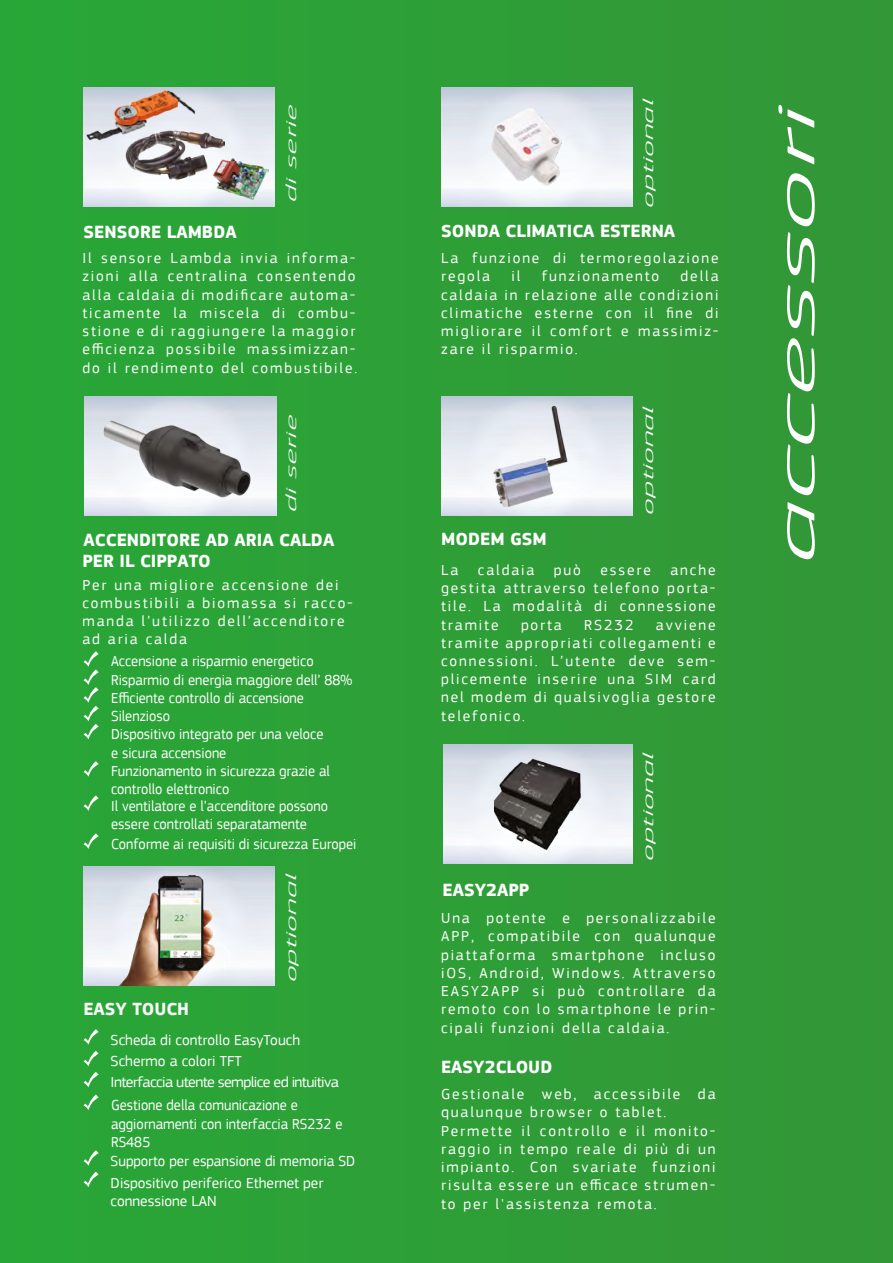
<style>
.page{position:relative;width:893px;height:1263px;background:#2e9f37}
.page>*{position:absolute;margin:0;border:0;box-sizing:border-box;transform-origin:0 0}
.t1{font:italic 300 55.05px "PF Square Sans Pro";color:#fff;scale:2.29 1}
.t2{font:700 18.3px "PF Square Sans Pro";color:#fff}
.t3{font:700 18.3px "PF Square Sans Pro";color:#f6f6f6}
.t4{font:15.15px/18.3px "PF Square Sans Pro";letter-spacing:.125em;color:#fff}
.t5{font:15.15px/18.3px "PF Square Sans Pro";color:#fff;scale:.95 1}
.t6{font:15.15px/21.3px "PF Square Sans Pro";color:#fff}
.t7{font:italic 300 14.85px "PF Square Sans Pro";color:#fff;scale:2.29 1}
</style>
<div class="page">
<img style="left:443px;top:744px;width:190px;height:119px">
<img style="left:495px;top:752px;width:92px;height:102px">
<svg style="left:84px;top:1029px;width:15px;height:16px"></svg>
<svg style="left:84px;top:1051px;width:15px;height:15px"></svg>
<svg style="left:84px;top:1072px;width:15px;height:15px"></svg>
<svg style="left:84px;top:1094px;width:15px;height:16px"></svg>
<svg style="left:84px;top:1150px;width:15px;height:16px"></svg>
<svg style="left:84px;top:1172px;width:15px;height:15px"></svg>
<img style="left:83px;top:867px;width:192px;height:119px">
<img style="left:118px;top:875px;width:140px;height:111px">
<img style="left:160px;top:888px;width:40px;height:69px">
<img style="left:84px;top:88px;width:191px;height:118px">
<img style="left:441px;top:88px;width:191px;height:118px">
<img style="left:126px;top:106px;width:99px;height:99px">
<img style="left:441px;top:397px;width:191px;height:118px">
<img style="left:482px;top:401px;width:109px;height:108px">
<img style="left:85px;top:397px;width:191px;height:118px">
<img style="left:85px;top:396px;width:176px;height:118px">
<img style="left:85px;top:89px;width:118px;height:63px">
<img style="left:212px;top:151px;width:56px;height:56px">
<img style="left:487px;top:105px;width:82px;height:82px">
<svg style="left:84px;top:833px;width:15px;height:16px"></svg>
<svg style="left:84px;top:795px;width:15px;height:16px"></svg>
<svg style="left:84px;top:761px;width:15px;height:16px"></svg>
<svg style="left:84px;top:651px;width:15px;height:88px"></svg>
<p class="t7" style="left:282px;top:202px;width:44px;rotate:-90deg">di serie</p>
<p class="t7" style="left:640px;top:208px;width:49px;rotate:-90deg">optional</p>
<p class="t2" style="left:84px;top:221px;width:155px">SENSORE LAMBDA</p>
<p class="t2" style="left:441px;top:220px;width:236px">SONDA CLIMATICA ESTERNA</p>
<p class="t4" style="left:82px;top:249px;width:276px">Il sensore Lambda invia informa&shy;zioni alla centralina consentendo alla caldaia di modificare automa&shy;ticamente la miscela di combu&shy;stione e di raggiungere la maggior efficienza possibile massimizzan&shy;do il rendimento del combustibile.</p>
<p class="t4" style="left:441px;top:249px;width:279px">La funzione di termoregolazione regola</p>
<p class="t4" style="left:511px;top:267px;width:10px">il</p>
<p class="t4" style="left:542px;top:267px;width:119px">funzionamento</p>
<p class="t4" style="left:441px;top:267px;width:279px;text-align:justify;text-indent:239px">della caldaia in relazione alle condizioni climatiche esterne con il fine di migliorare il comfort e massimiz&shy;zare il risparmio.</p>
<p class="t7" style="left:282px;top:512px;width:44px;rotate:-90deg">di serie</p>
<p class="t7" style="left:640px;top:515px;width:49px;rotate:-90deg">optional</p>
<p class="t2" style="left:84px;top:529px;width:252px">ACCENDITORE AD ARIA CALDA</p>
<p class="t2" style="left:82px;top:550px;width:130px">PER IL CIPPATO</p>
<p class="t4" style="left:82px;top:575px;width:272px">Per una migliore accensione dei combustibili a biomassa si racco&shy;manda l’utilizzo dell’accenditore ad aria calda</p>
<p class="t5" style="left:111px;top:652px;width:256px">Accensione a risparmio energetico<br>Risparmio di energia maggiore dell’ 88%<br>Efficiente controllo di accensione<br>Silenzioso<br>Dispositivo integrato per una veloce<br>e sicura accensione<br>Funzionamento in sicurezza grazie al controllo elettronico</p>
<p class="t5" style="left:111px;top:797px;width:230px">Il ventilatore e l’accenditore possono essere controllati separatamente</p>
<p class="t5" style="left:111px;top:835px;width:260px">Conforme ai requisiti di sicurezza Europei</p>
<p class="t7" style="left:282px;top:982px;width:49px;rotate:-90deg">optional</p>
<p class="t3" style="left:83px;top:998px;width:107px">EASY TOUCH</p>
<p class="t6" style="left:111px;top:1029px;width:230px">Scheda di controllo EasyTouch<br>Schermo a colori TFT<br>Interfaccia utente semplice ed intuitiva</p>
<p class="t5" style="left:111px;top:1096px;width:245px">Gestione della comunicazione e aggiornamenti con interfaccia RS232 e<br>RS485</p>
<p class="t6" style="left:111px;top:1151px;width:246px">Supporto per espansione di memoria SD<br>Dispositivo periferico Ethernet per</p>
<p class="t6" style="left:111px;top:1190px;width:108px">connessione LAN</p>
<p class="t2" style="left:441px;top:528px;width:107px">MODEM GSM</p>
<p class="t4" style="left:441px;top:561px;width:19px">La</p>
<p class="t4" style="left:478px;top:561px;width:58px">caldaia</p>
<p class="t4" style="left:554px;top:561px;width:28px">può</p>
<p class="t4" style="left:601px;top:561px;width:52px">essere</p>
<p class="t4" style="left:441px;top:561px;width:276px;text-align:justify;text-indent:229px">anche gestita attraverso telefono porta&shy;tile. La modalità di connessione tramite</p>
<p class="t4" style="left:521px;top:615px;width:42px">porta</p>
<p class="t4" style="left:584px;top:615px;width:51px">RS232</p>
<p class="t4" style="left:441px;top:615px;width:276px;text-align:justify;text-indent:215px">avviene tramite appropriati collegamenti e connessioni. L’utente deve sem&shy;plicemente inserire una SIM card nel modem di qualsivoglia gestore telefonico.</p>
<p class="t2" style="left:442px;top:879px;width:88px">EASY2APP</p>
<p class="t7" style="left:640px;top:861px;width:49px;rotate:-90deg">optional</p>
<p class="t4" style="left:441px;top:909px;width:276px;text-align:justify">Una potente e personalizzabile APP, compatibile con qualunque piattaforma smartphone incluso iOS, Android, Windows. Attraverso EASY2APP si può controllare da remoto con lo smartphone le prin&shy;cipali funzioni della caldaia.</p>
<p class="t2" style="left:441px;top:1056px;width:113px">EASY2CLOUD</p>
<p class="t4" style="left:441px;top:1085px;width:276px">Gestionale web, accessibile da qualunque browser o tablet.<br>Permette il controllo e il monito&shy;raggio in tempo reale di più di un impianto. Con svariate funzioni risulta essere un efficace strumen&shy;to per l'assistenza remota.</p>
<h1 class="t1" style="left:764px;top:564px;width:202px;rotate:-90deg">accessori</h1>
</div>
